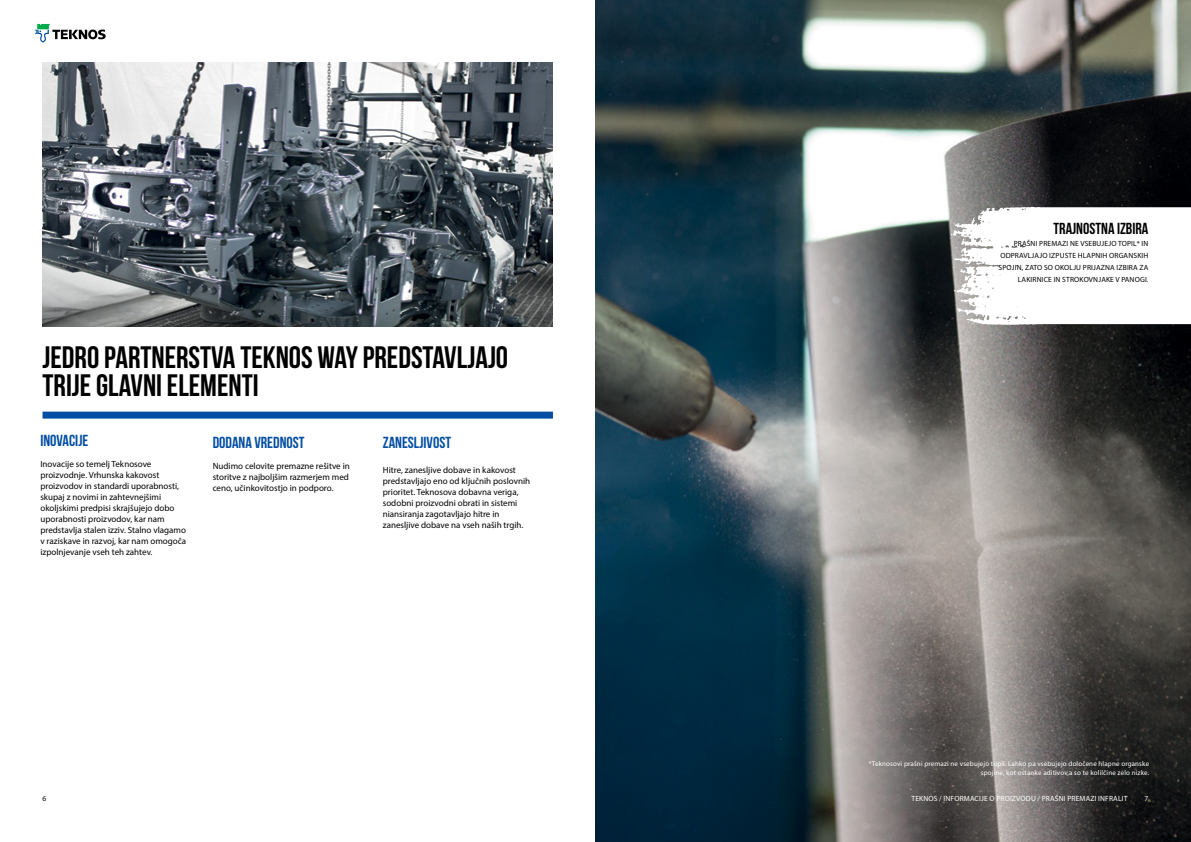
<style>
.page{position:relative;width:1191px;height:842px;background:#fff}
.page>*{position:absolute;margin:0;border:0;box-sizing:border-box;transform-origin:0 0}
.t1{font:700 31px/28px "Bebas Neue";color:#000}
.t2{font:700 16px "Bebas Neue";color:#034ea2}
.t3{font:700 16px "Bebas Neue";color:#000}
.t4{font:9px/11px "Myriad Pro";color:#000}
.t5{font:7.5px/12px "Myriad Pro";letter-spacing:.02em;color:#000;text-align:right}
.t6{font:7.5px "Myriad Pro";letter-spacing:.02em;color:#fff}
.t7{font:7px/9px "Myriad Pro";letter-spacing:.02em;color:#fff;text-align:right}
</style>
<div class="page">
<img style="left:595px;top:0;width:596px;height:842px">
<svg style="left:950px;top:207px;width:241px;height:118px"></svg>
<img style="left:43px;top:62px;width:510px;height:264px">
<div style="left:43px;top:412px;width:510px;height:7px;background:#034ea2"></div>
<svg style="left:35px;top:24px;width:71px;height:19px"></svg>
<h1 class="t1" style="left:43px;top:342px;width:467px">JEDRO PARTNERSTVA TEKNOS WAY PREDSTAVLJAJO<br>TRIJE GLAVNI ELEMENTI</h1>
<h2 class="t2" style="left:40px;top:431px;width:49px">INOVACIJE</h2>
<p class="t4" style="left:40px;top:458px;width:147px">Inovacije so temelj Teknosove proizvodnje. Vrhunska kakovost proizvodov in standardi uporabnosti, skupaj z novimi in zahtevnejšimi okoljskimi predpisi skrajšujejo dobo uporabnosti proizvodov, kar nam predstavlja stalen izziv. Stalno vlagamo v raziskave in razvoj, kar nam omogoča izpolnjevanje vseh teh zahtev.</p>
<h2 class="t2" style="left:213px;top:433px;width:93px">DODANA VREDNOST</h2>
<p class="t4" style="left:213px;top:460px;width:139px;text-align:justify">Nudimo celovite premazne rešitve in storitve z najboljšim razmerjem med ceno, učinkovitostjo in podporo.</p>
<h2 class="t2" style="left:383px;top:433px;width:70px">ZANESLJIVOST</h2>
<p class="t4" style="left:383px;top:464px;width:149px">Hitre, zanesljive dobave in kakovost predstavljajo eno od ključnih poslovnih prioritet. Teknosova dobavna veriga, sodobni proizvodni obrati in sistemi niansiranja zagotavljajo hitre in zanesljive dobave na vseh naših trgih.</p>
<h2 class="t3" style="left:1053px;top:219px;width:96px">TRAJNOSTNA IZBIRA</h2>
<p class="t5" style="left:998px;top:237px;width:151px">PRAŠNI PREMAZI NE VSEBUJEJO TOPIL* IN ODPRAVLJAJO IZPUSTE HLAPNIH ORGANSKIH SPOJIN, ZATO SO OKOLJU PRIJAZNA IZBIRA ZA LAKIRNICE IN STROKOVNJAKE V PANOGI.</p>
<p class="t7" style="left:869px;top:759px;width:282px">*Teknosovi prašni premazi ne vsebujejo topil. Lahko pa vsebujejo določene hlapne organske spojine, kot ostanke aditivov,a so te kolilčine zelo nizke.</p>
<p class="t5" style="left:43px;top:792px;width:5px">6</p>
<p class="t6" style="left:911px;top:793px;width:217px">TEKNOS / INFORMACIJE O PROIZVODU / PRAŠNI PREMAZI INFRALIT</p>
<p class="t6" style="left:1144px;top:793px;width:5px">7</p>
</div>
